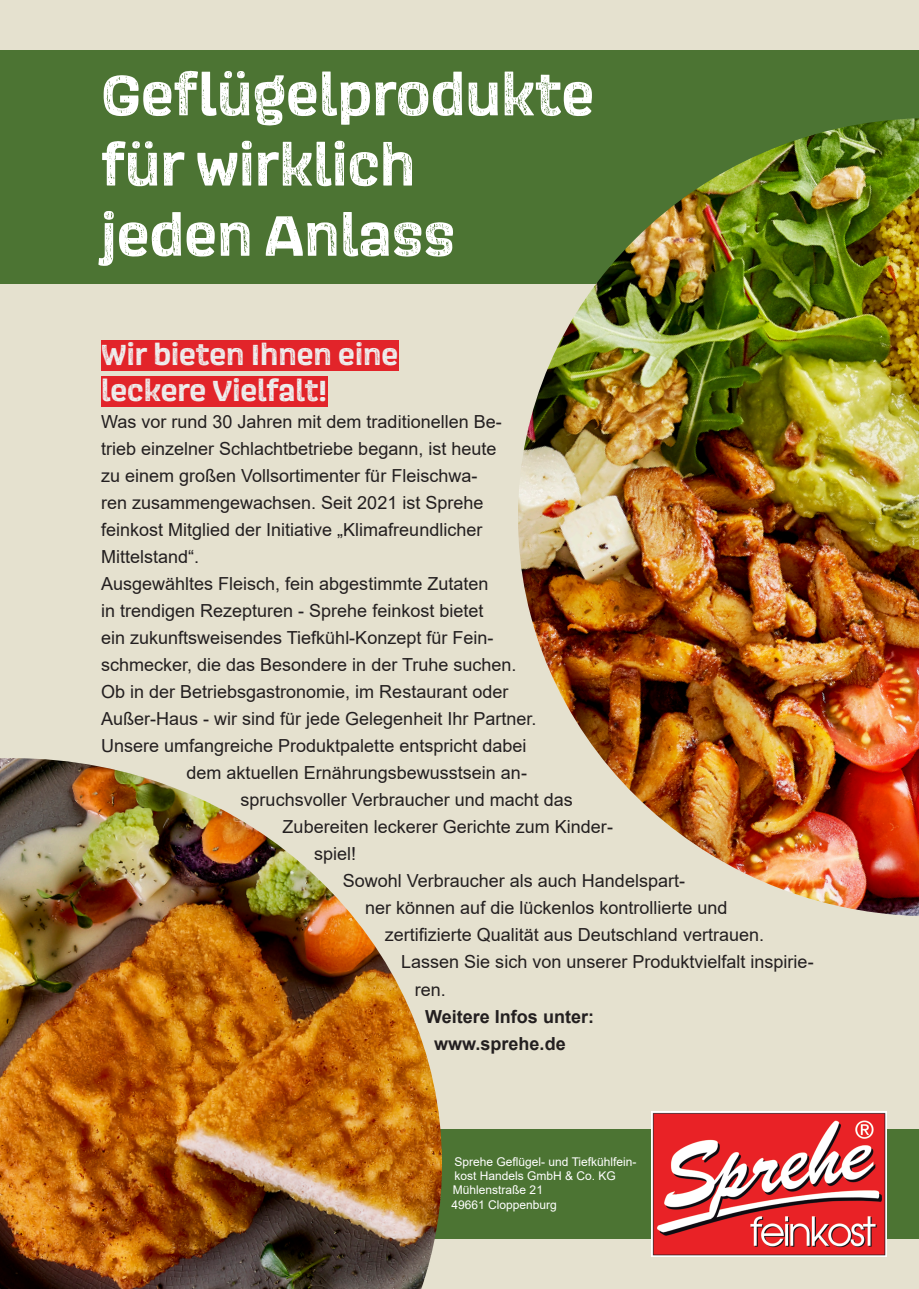
<style>
.page{position:relative;width:919px;height:1289px;background:#fff}
.page>*{position:absolute;margin:0;border:0;box-sizing:border-box;transform-origin:0 0}
.t1{font:700 58.5px/70.2px "Scarlet Wood";color:#fff}
.t2{font:700 30px/36px "Scarlet Wood";color:#eeefee}
.t3{font:18px "Arial";color:#231f20}
.t4{font:700 18px/27px "Arial";color:#231f20}
.t5{font:12px/14.4px "Arial";color:#fff}
</style>
<div class="page">
<div style="left:0;top:0;width:918px;height:1288px;background:#e5e1cf"></div>
<div style="left:0;top:50px;width:918px;height:234px;background:#4c7433"></div>
<div style="left:420px;top:1129px;width:498px;height:109px;background:#4c7433"></div>
<img style="left:518px;top:118px;width:400px;height:798px">
<div style="left:101px;top:340px;width:297px;height:30px;background:#e2242a"></div>
<div style="left:101px;top:376px;width:226px;height:30px;background:#e2242a"></div>
<img style="left:651px;top:1111px;width:235px;height:145px">
<img style="left:0;top:758px;width:442px;height:530px">
<h1 class="t1" style="left:101px;top:58px;width:494px">Geflügelprodukte für wirklich<br>jeden Anlass</h1>
<h2 class="t2" style="left:101px;top:336px;width:299px">Wir bieten Ihnen eine leckere Vielfalt!</h2>
<p class="t3" style="left:101px;top:409px;width:402px">Was vor rund 30 Jahren mit dem traditionellen Be-</p>
<p class="t3" style="left:101px;top:436px;width:397px">trieb einzelner Schlachtbetriebe begann, ist heute</p>
<p class="t3" style="left:101px;top:463px;width:378px">zu einem großen Vollsortimenter für Fleischwa-</p>
<p class="t3" style="left:101px;top:490px;width:384px">ren zusammengewachsen. Seit 2021 ist Sprehe</p>
<p class="t3" style="left:101px;top:517px;width:383px">feinkost Mitglied der Initiative „Klimafreundlicher</p>
<p class="t3" style="left:101px;top:544px;width:100px">Mittelstand“.</p>
<p class="t3" style="left:101px;top:571px;width:389px">Ausgewähltes Fleisch, fein abgestimmte Zutaten</p>
<p class="t3" style="left:101px;top:598px;width:384px">in trendigen Rezepturen - Sprehe feinkost bietet</p>
<p class="t3" style="left:101px;top:625px;width:394px">ein zukunftsweisendes Tiefkühl-Konzept für Fein-</p>
<p class="t3" style="left:101px;top:652px;width:417px">schmecker, die das Besondere in der Truhe suchen.</p>
<p class="t3" style="left:101px;top:679px;width:409px">Ob in der Betriebsgastronomie, im Restaurant oder</p>
<p class="t3" style="left:101px;top:706px;width:437px">Außer-Haus - wir sind für jede Gelegenheit Ihr Partner.</p>
<p class="t3" style="left:101px;top:733px;width:427px">Unsere umfangreiche Produktpalette entspricht dabei</p>
<p class="t3" style="left:186px;top:760px;width:342px">dem aktuellen Ernährungsbewusstsein an-</p>
<p class="t3" style="left:240px;top:787px;width:334px">spruchsvoller Verbraucher und macht das</p>
<p class="t3" style="left:282px;top:814px;width:332px">Zubereiten leckerer Gerichte zum Kinder-</p>
<p class="t3" style="left:314px;top:841px;width:44px">spiel!</p>
<p class="t3" style="left:342px;top:868px;width:344px">Sowohl Verbraucher als auch Handelspart-</p>
<p class="t3" style="left:365px;top:895px;width:364px">ner können auf die lückenlos kontrollierte und</p>
<p class="t3" style="left:384px;top:922px;width:381px">zertifizierte Qualität aus Deutschland vertrauen.</p>
<p class="t3" style="left:401px;top:949px;width:414px">Lassen Sie sich von unserer Produktvielfalt inspirie-</p>
<p class="t3" style="left:414px;top:976px;width:33px">ren.</p>
<p class="t4" style="left:434px;top:1002px;width:161px;text-indent:-9px">Weitere Infos unter: www.sprehe.de</p>
<p class="t5" style="left:451px;top:1153px;width:187px">Sprehe Geflügel- und Tiefkühlfein&shy;kost Handels GmbH &amp; Co. KG<br>Mühlenstraße 21<br>49661 Cloppenburg</p>
</div>
